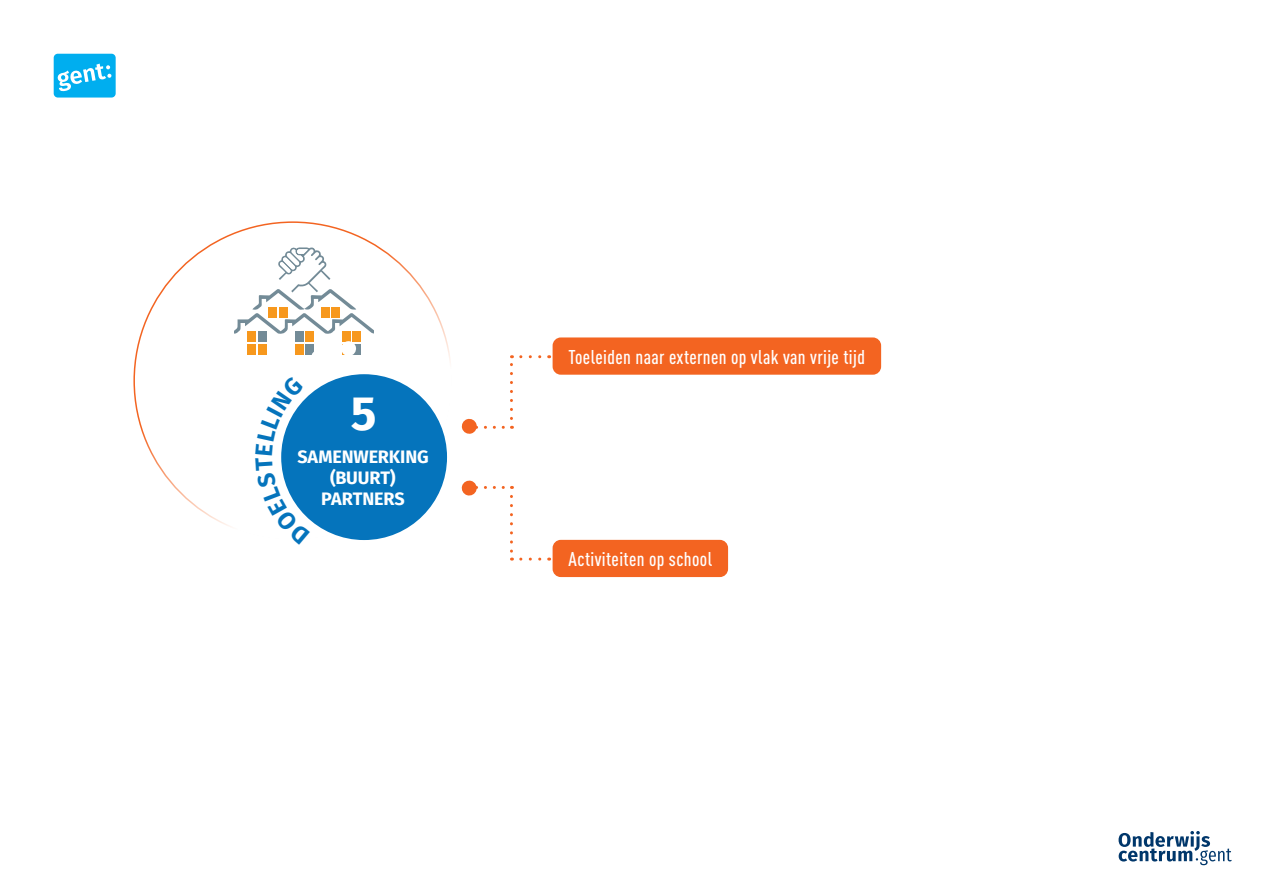
<style>
.page{position:relative;width:1263px;height:893px;background:#fff}
.page>*{position:absolute;margin:0;border:0;box-sizing:border-box;transform-origin:0 0}
.t1{font:700 48px "Fira Sans";color:#fff}
.t2{font:500 19.65px "DIN Cond";letter-spacing:.02em;color:#fff}
.t3{font:700 18px/21px "Fira Sans";letter-spacing:-.005em;color:#fff;text-align:center}
</style>
<div class="page">
<svg style="left:1118px;top:831px;width:114px;height:34px"></svg>
<div style="left:54px;top:54px;width:62px;height:44px;background:#00aeef;border-radius:4px"></div>
<svg style="left:57px;top:64px;width:55px;height:28px"></svg>
<div style="left:281px;top:374px;width:166px;height:166px;background:#0574bc;border-radius:50%"></div>
<svg style="left:428px;top:355px;width:85px;height:80px"></svg>
<svg style="left:521px;top:355px;width:29px;height:3px"></svg>
<svg style="left:427px;top:480px;width:86px;height:81px"></svg>
<svg style="left:521px;top:558px;width:29px;height:3px"></svg>
<div style="left:555px;top:340px;width:323px;height:32px;background:#f36421;border-radius:5px"></div>
<div style="left:553px;top:337px;width:328px;height:38px;border:6px solid #f36421;border-radius:5px"></div>
<div style="left:555px;top:543px;width:170px;height:31px;background:#f36421;border-radius:5px"></div>
<div style="left:553px;top:540px;width:175px;height:37px;border:6px solid #f36421;border-radius:5px"></div>
<svg style="left:234px;top:247px;width:154px;height:294px"></svg>
<h1 class="t1" style="left:351px;top:373px;width:27px">5</h1>
<p class="t3" style="left:297px;top:445px;width:133px">SAMENWERKING (BUURT)<br>PARTNERS</p>
<p class="t2" style="left:569px;top:345px;width:298px">Toeleiden naar externen op vlak van vrije tijd</p>
<p class="t2" style="left:569px;top:548px;width:145px">Activiteiten op school</p>
</div>
